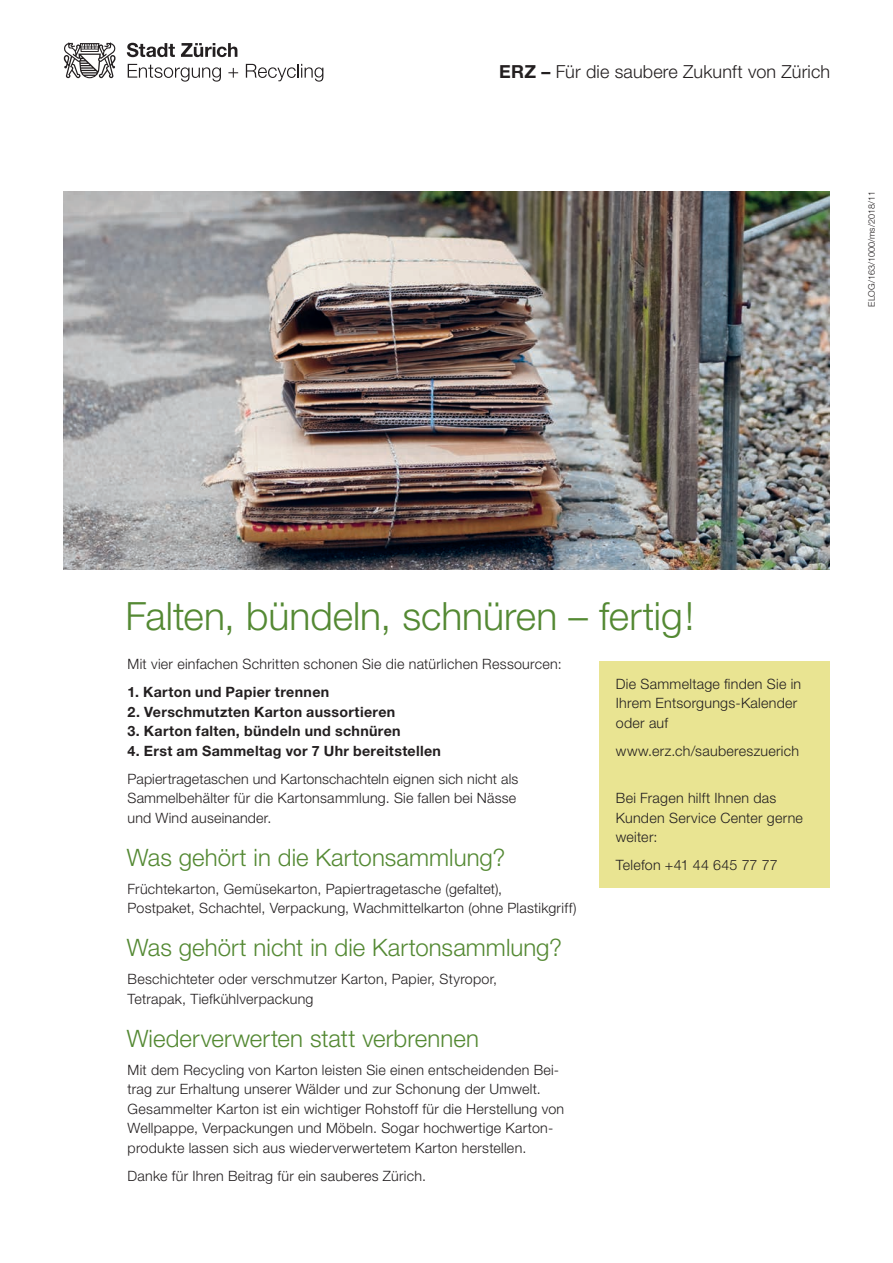
<style>
.page{position:relative;width:893px;height:1263px;background:#fff}
.page>*{position:absolute;margin:0;border:0;box-sizing:border-box;transform-origin:0 0}
.t1{font:300 39px "Helvetica Neue LT Std";color:#548933}
.t2{font:300 24px "Helvetica Neue LT Std";letter-spacing:.005em;color:#548933}
.t3{font:300 18px "Helvetica Neue LT Std";letter-spacing:.01em;color:#231f20}
.t4{font:300 14.25px/19.5px "Helvetica Neue LT Std";letter-spacing:.02em;color:#231f20}
.t5{font:700 14.25px "Helvetica Neue LT Std";letter-spacing:.02em;color:#231f20}
.t6{font:300 9px "Helvetica Neue LT Std";color:#231f20}
.s1{font-weight:700}
</style>
<div class="page">
<div style="left:599px;top:661px;width:230px;height:227px;background:#e9e492"></div>
<svg style="left:127px;top:43px;width:48px;height:14px"></svg>
<svg style="left:181px;top:43px;width:56px;height:14px"></svg>
<svg style="left:128px;top:64px;width:93px;height:18px"></svg>
<svg style="left:228px;top:68px;width:10px;height:10px"></svg>
<svg style="left:246px;top:64px;width:77px;height:18px"></svg>
<svg style="left:64px;top:43px;width:52px;height:35px"></svg>
<img style="left:64px;top:191px;width:765px;height:379px">
<p class="t3" style="left:499px;top:60px;width:333px"><span class="s1">ERZ –</span> Für die saubere Zukunft von Zürich</p>
<p class="t6" style="left:866px;top:307px;width:117px;rotate:-90deg">ELOG/163/1000/ms/2018/11</p>
<h1 class="t1" style="left:125px;top:592px;width:570px">Falten, bündeln, schnüren – fertig!</h1>
<p class="t4" style="left:128px;top:654px;width:436px">Mit vier einfachen Schritten schonen Sie die natürlichen Ressourcen:</p>
<p class="t5" style="left:128px;top:683px;width:203px">1. Karton und Papier trennen</p>
<p class="t5" style="left:128px;top:703px;width:269px">2. Verschmutzten Karton aussortieren</p>
<p class="t5" style="left:128px;top:722px;width:275px">3. Karton falten, bündeln und schnüren</p>
<p class="t5" style="left:128px;top:742px;width:315px">4. Erst am Sammeltag vor 7 Uhr bereitstellen</p>
<p class="t4" style="left:128px;top:769px;width:392px">Papiertragetaschen und Kartonschachteln eignen sich nicht als<br>Sammelbehälter für die Kartonsammlung. Sie fallen bei Nässe und Wind auseinander.</p>
<h2 class="t2" style="left:127px;top:843px;width:380px">Was gehört in die Kartonsammlung?</h2>
<p class="t4" style="left:128px;top:879px;width:451px">Früchtekarton, Gemüsekarton, Papiertragetasche (gefaltet),<br>Postpaket, Schachtel, Verpackung, Wachmittelkarton (ohne Plastikgriff)</p>
<h2 class="t2" style="left:127px;top:933px;width:437px">Was gehört nicht in die Kartonsammlung?</h2>
<p class="t4" style="left:128px;top:969px;width:371px">Beschichteter oder verschmutzer Karton, Papier, Styropor,<br>Tetrapak, Tiefkühlverpackung</p>
<h2 class="t2" style="left:127px;top:1023px;width:354px">Wiederverwerten statt verbrennen</h2>
<p class="t4" style="left:128px;top:1060px;width:438px">Mit dem Recycling von Karton leisten Sie einen entscheidenden Bei&shy;trag zur Erhaltung unserer Wälder und zur Schonung der Umwelt.<br>Gesammelter Karton ist ein wichtiger Rohstoff für die Herstellung von Wellpappe, Verpackungen und Möbeln. Sogar hochwertige Karton&shy;produkte lassen sich aus wiederverwertetem Karton herstellen.</p>
<p class="t4" style="left:128px;top:1166px;width:300px">Danke für Ihren Beitrag für ein sauberes Zürich.</p>
<p class="t4" style="left:616px;top:673px;width:187px">Die Sammeltage finden Sie in<br>Ihrem Entsorgungs-Kalender oder auf</p>
<p class="t4" style="left:616px;top:740px;width:185px">www.erz.ch/saubereszuerich</p>
<p class="t4" style="left:616px;top:788px;width:189px">Bei Fragen hilft Ihnen das<br>Kunden Service Center gerne weiter:</p>
<p class="t4" style="left:616px;top:855px;width:163px">Telefon +41 44 645 77 77</p>
</div>
